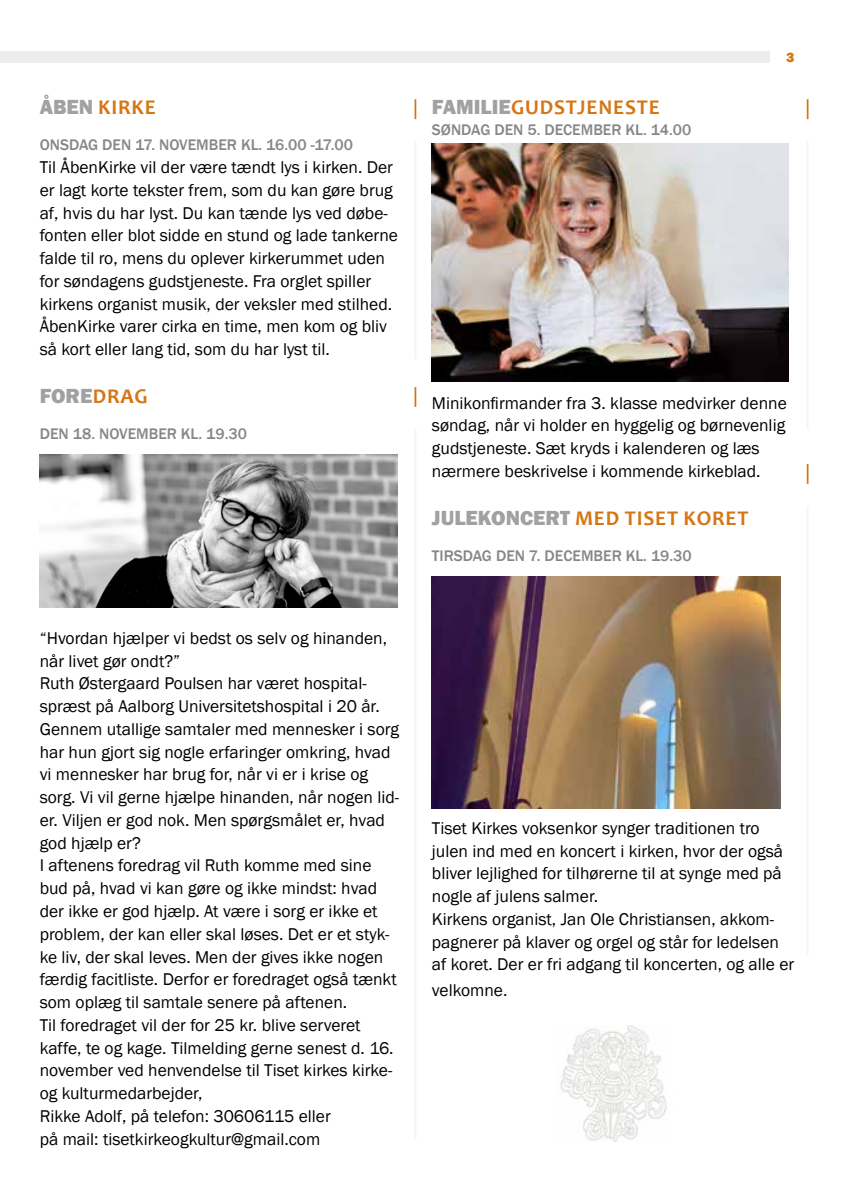
<style>
.page{position:relative;width:844px;height:1191px;background:#fff}
.page>*{position:absolute;margin:0;border:0;box-sizing:border-box;transform-origin:0 0}
.t1{font:700 21px "Candara";letter-spacing:.04em;color:#d67613}
.t2{font:800 21px "Franklin Gothic";color:#a1a1a1}
.t3{font:17.5px/22.8px "Franklin Gothic";color:#000}
.t4{font:500 15.75px "Franklin Gothic";color:#878787}
.t5{font:800 14px "Franklin Gothic";color:#d67613}
.s1{font-family:"Franklin Gothic";font-weight:800;color:#a1a1a1}
.s2{font-family:"Candara";font-weight:700;color:#d67613}
</style>
<div class="page">
<div style="left:0;top:51px;width:769px;height:11px;background:#ededed"></div>
<hr style="left:414px;top:141px;width:2px;height:218px;background:#f4f4f4">
<hr style="left:414px;top:99px;width:2px;height:20px;background:#d67613">
<hr style="left:806px;top:141px;width:2px;height:288px;background:#f4f4f4">
<hr style="left:806px;top:506px;width:2px;height:448px;background:#f4f4f4">
<hr style="left:806px;top:99px;width:2px;height:20px;background:#d67613">
<hr style="left:806px;top:464px;width:2px;height:20px;background:#d67613">
<hr style="left:414px;top:429px;width:2px;height:709px;background:#f4f4f4">
<hr style="left:414px;top:387px;width:2px;height:20px;background:#d67613">
<img style="left:40px;top:454px;width:357px;height:153px">
<img style="left:432px;top:144px;width:356px;height:237px">
<img style="left:432px;top:577px;width:348px;height:232px">
<img style="left:560px;top:1025px;width:107px;height:116px">
<p class="t1" style="left:40px;top:94px;width:117px"><span class="s1">ÅBEN</span> KIRKE</p>
<p class="t4" style="left:40px;top:135px;width:315px">ONSDAG DEN 17. NOVEMBER KL. 16.00 -17.00</p>
<p class="t3" style="left:40px;top:156px;width:359px">Til ÅbenKirke vil der være tændt lys i kirken. Der er lagt korte tekster frem, som du kan gøre brug af, hvis du har lyst. Du kan tænde lys ved døbe&shy;fonten eller blot sidde en stund og lade tankerne falde til ro, mens du oplever kirkerummet uden for søndagens gudstjeneste. Fra orglet spiller kirkens organist musik, der veksler med stilhed.<br>ÅbenKirke varer cirka en time, men kom og bliv så kort eller lang tid, som du har lyst til.</p>
<p class="t2" style="left:40px;top:382px;width:109px">FORE<span class="s2">DRAG</span></p>
<p class="t4" style="left:40px;top:424px;width:209px">DEN 18. NOVEMBER KL. 19.30</p>
<p class="t3" style="left:40px;top:627px;width:361px">“Hvordan hjælper vi bedst os selv og hinanden, når livet gør ondt?”<br>Ruth Østergaard Poulsen har været hospital&shy;spræst på Aalborg Universitetshospital i 20 år.<br>Gennem utallige samtaler med mennesker i sorg har hun gjort sig nogle erfaringer omkring, hvad vi mennesker har brug for, når vi er i krise og sorg. Vi vil gerne hjælpe hinanden, når nogen lid&shy;er. Viljen er god nok. Men spørgsmålet er, hvad god hjælp er?<br>I aftenens foredrag vil Ruth komme med sine bud på, hvad vi kan gøre og ikke mindst: hvad der ikke er god hjælp. At være i sorg er ikke et problem, der kan eller skal løses. Det er et styk&shy;ke liv, der skal leves. Men der gives ikke nogen færdig facitliste. Derfor er foredraget også tænkt som oplæg til samtale senere på aftenen.<br>Til foredraget vil der for 25 kr. blive serveret kaffe, te og kage. Tilmelding gerne senest d. 16. november ved henvendelse til Tiset kirkes kirke&shy;og kulturmedarbejder,<br>Rikke Adolf, på telefon: 30606115 eller<br>på mail: tisetkirkeogkultur@gmail.com</p>
<p class="t1" style="left:432px;top:94px;width:229px"><span class="s1">FAMILIE</span>GUDSTJENESTE</p>
<p class="t4" style="left:432px;top:120px;width:261px">SØNDAG DEN 5. DECEMBER KL. 14.00</p>
<p class="t5" style="left:785px;top:49px;width:10px">3</p>
<p class="t3" style="left:432px;top:392px;width:356px">Minikonfirmander fra 3. klasse medvirker denne søndag, når vi holder en hyggelig og børnevenlig gudstjeneste. Sæt kryds i kalenderen og læs nærmere beskrivelse i kommende kirkeblad.</p>
<p class="t1" style="left:432px;top:505px;width:318px"><span class="s1">JULEKONCERT</span> MED TISET KORET</p>
<p class="t4" style="left:432px;top:546px;width:261px">TIRSDAG DEN 7. DECEMBER KL. 19.30</p>
<p class="t3" style="left:432px;top:817px;width:364px">Tiset Kirkes voksenkor synger traditionen tro julen ind med en koncert i kirken, hvor der også bliver lejlighed for tilhørerne til at synge med på nogle af julens salmer.<br>Kirkens organist, Jan Ole Christiansen, akkom&shy;pagnerer på klaver og orgel og står for ledelsen af koret. Der er fri adgang til koncerten, og alle er</p>
<p class="t3" style="left:432px;top:978px;width:77px">velkomne.</p>
</div>
